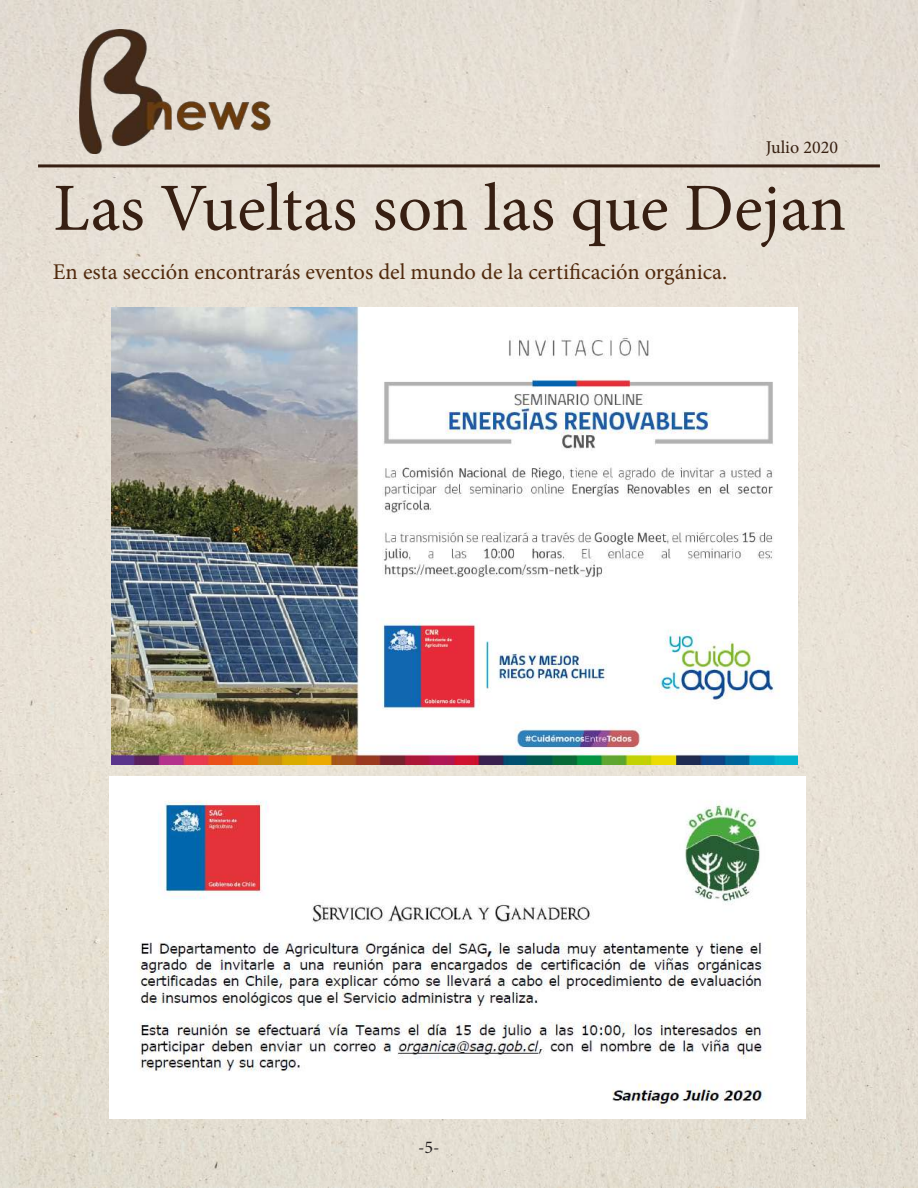
<style>
.page{position:relative;width:918px;height:1188px;background:#fff}
.page>*{position:absolute;margin:0;border:0;box-sizing:border-box;transform-origin:0 0}
.t1{font:67.5px "Minion Pro";color:#371f12}
.t2{font:22.5px "Minion Pro";color:#512a0d}
.t3{font:18px "Minion Pro";color:#372011}
.t4{font:18px "Minion Pro";color:#231f20}
</style>
<div class="page">
<img style="left:0;top:0;width:918px;height:1188px">
<img style="left:80px;top:30px;width:192px;height:123px">
<hr style="left:38px;top:164px;width:842px;height:3px;background:#371f12">
<img style="left:111px;top:307px;width:686px;height:458px">
<img style="left:110px;top:777px;width:696px;height:341px">
<p class="t3" style="left:766px;top:135px;width:74px">Julio 2020</p>
<h1 class="t1" style="left:53px;top:163px;width:795px">Las Vueltas son las que Dejan</h1>
<p class="t2" style="left:53px;top:257px;width:676px">En esta sección encontrarás eventos del mundo de la certificación orgánica.</p>
<p class="t4" style="left:418px;top:1135px;width:23px">-5-</p>
</div>
